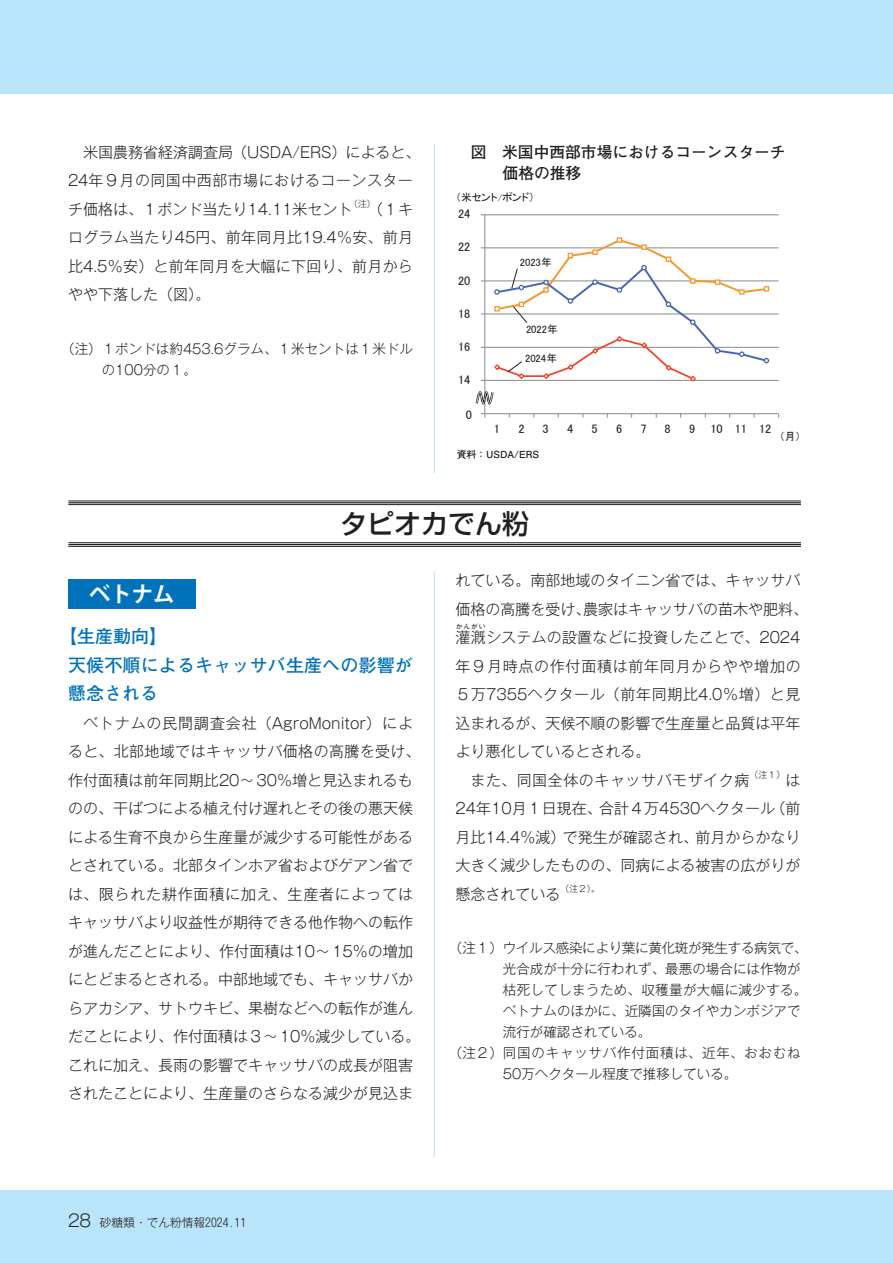
<style>
.page{position:relative;width:893px;height:1263px;background:#fff}
.page>*{position:absolute;margin:0;border:0;box-sizing:border-box;transform-origin:0 0}
.t1{font:500 27px "Shin Go Pr 5";color:#231f20}
.t2{font:700 21.3px "Koz Go Pr 6 N";color:#fff}
.t3{font:700 18px/28.5px "Futo Go B101 Pr 5";letter-spacing:.01em;color:#0072bc}
.t4{font:700 15.75px/21px "Futo Go B101 Pr 5";color:#231f20}
.t5{font:300 15px/28.5px "Gothic MB101 Pr 5";color:#231f20}
.t6{font:300 15px "Gothic MB101 Pr 5";letter-spacing:.04em;color:#231f20}
.t7{font:300 15px "Gothic MB101 Pr 5";letter-spacing:.05em;color:#231f20}
.t8{font:300 15px "Gothic MB101 Pr 5";letter-spacing:.035em;color:#231f20}
.t9{font:300 13.5px/21px "Gothic MB101 Pr 5";letter-spacing:.005em;color:#231f20}
.t10{font:300 13.5px "Gothic MB101 Pr 5";letter-spacing:-.02em;color:#231f20}
.t11{font:300 13.5px "Gothic MB101 Pr 5";letter-spacing:.06em;color:#231f20}
.t12{font:300 13.5px "Gothic MB101 Pr 5";letter-spacing:.03em;color:#231f20}
.t13{font:12.3px "MS P Gothic";letter-spacing:-.005em;color:#231f20}
.t14{font:300 11.7px "Gothic MB101 Pr 5";color:#231f20}
.t15{font:10.65px "MS P Gothic";letter-spacing:-.005em;color:#231f20}
.t16{font:700 9.75px "Futo Go B101 Pr 5";color:#231f20}
.t17{font:300 8.7px "Gothic MB101 Pr 5";color:#231f20}
.t18{font:300 6.75px "Gothic MB101 Pr 5";color:#231f20}
.s1{font-size:9.45px}
.s2{font-size:16.95px}
</style>
<div class="page">
<div style="left:0;top:1191px;width:893px;height:72px;background:#b9e5fa"></div>
<div style="left:0;top:0;width:893px;height:94px;background:#b9e5fa"></div>
<hr style="left:434px;top:145px;width:1px;height:1012px;background:#b9e5fa">
<div style="left:68px;top:579px;width:128px;height:29px;background:#0072bc"></div>
<hr style="left:68px;top:501px;width:733px;height:4px;background:#a5a3a4">
<div style="left:68px;top:542px;width:733px;height:5px;background:#c2c1c1"></div>
<hr style="left:68px;top:501px;width:733px;height:1px;background:#231f20">
<hr style="left:68px;top:502px;width:733px;height:1px;background:#231f20">
<hr style="left:68px;top:504px;width:733px;height:1px;background:#231f20">
<hr style="left:68px;top:542px;width:733px;height:1px;background:#231f20">
<hr style="left:68px;top:544px;width:733px;height:1px;background:#231f20">
<hr style="left:68px;top:546px;width:733px;height:1px;background:#231f20">
<hr style="left:485px;top:380px;width:294px;height:1px;background:#87898c">
<hr style="left:485px;top:347px;width:294px;height:1px;background:#87898c">
<hr style="left:485px;top:314px;width:294px;height:1px;background:#87898c">
<hr style="left:485px;top:281px;width:294px;height:1px;background:#87898c">
<hr style="left:485px;top:248px;width:294px;height:1px;background:#87898c">
<hr style="left:485px;top:214px;width:294px;height:1px;background:#87898c">
<hr style="left:484px;top:215px;width:1px;height:199px;background:#87898c">
<hr style="left:485px;top:413px;width:294px;height:1px;background:#87898c">
<svg style="left:493px;top:237px;width:276px;height:145px"></svg>
<svg style="left:476px;top:391px;width:17px;height:13px"></svg>
<p class="t5" style="left:68px;top:137px;width:354px;text-indent:15px">米国農務省経済調査局（USDA/ERS）によると、<br>24年９月の同国中西部市場におけるコーンスターチ価格は、１ポンド当たり14.11米セント</p>
<p class="t17" style="left:349px;top:197px;width:28px">（注）</p>
<p class="t5" style="left:68px;top:194px;width:347px;text-align:justify;text-indent:300px">（１キログラム当たり45円、前年同月比19.4％安、前月比4.5％安）と前年同月を大幅に下回り、前月からやや下落した（図）。</p>
<p class="t9" style="left:102px;top:337px;width:313px;text-indent:-40px">（注）１ポンドは約453.6グラム、１米セントは１米ドルの100分の１。</p>
<p class="t4" style="left:503px;top:141px;width:285px;text-indent:-32px">図　米国中西部市場におけるコーンスターチ価格の推移</p>
<p class="t15" style="left:456px;top:192px;width:80px">（米セント<span class="s1">/</span>ポンド）</p>
<p class="t13" style="left:458px;top:208px;width:14px">24</p>
<p class="t13" style="left:458px;top:241px;width:14px">22</p>
<p class="t13" style="left:458px;top:274px;width:14px">20</p>
<p class="t13" style="left:458px;top:307px;width:14px">18</p>
<p class="t13" style="left:458px;top:341px;width:14px">16</p>
<p class="t13" style="left:458px;top:374px;width:14px">14</p>
<p class="t15" style="left:520px;top:257px;width:33px">2023年</p>
<p class="t15" style="left:526px;top:324px;width:33px">2022年</p>
<p class="t15" style="left:525px;top:353px;width:33px">2024年</p>
<p class="t13" style="left:458px;top:407px;width:14px">12</p>
<p class="t13" style="left:466px;top:408px;width:8px">0</p>
<p class="t16" style="left:457px;top:447px;width:84px">資料：USDA/ERS</p>
<p class="t13" style="left:494px;top:423px;width:8px">1</p>
<p class="t13" style="left:518px;top:423px;width:8px">2</p>
<p class="t13" style="left:543px;top:423px;width:8px">3</p>
<p class="t13" style="left:567px;top:423px;width:8px">4</p>
<p class="t13" style="left:591px;top:423px;width:8px">5</p>
<p class="t13" style="left:616px;top:423px;width:8px">6</p>
<p class="t13" style="left:640px;top:423px;width:8px">7</p>
<p class="t13" style="left:665px;top:423px;width:8px">8</p>
<p class="t13" style="left:689px;top:423px;width:84px">9 10 11 12</p>
<p class="t15" style="left:779px;top:431px;width:23px">（月）</p>
<h1 class="t1" style="left:340px;top:501px;width:190px">タピオカでん粉</h1>
<h2 class="t2" style="left:89px;top:582px;width:87px">ベトナム</h2>
<p class="t3" style="left:68px;top:621px;width:346px;text-indent:-9px">【生産動向】<br>天候不順によるキャッサバ生産への影響が懸念される</p>
<p class="t5" style="left:68px;top:707px;width:354px;text-align:center">ベトナムの民間調査会社（AgroMonitor）によ<br>ると、北部地域ではキャッサバ価格の高騰を受け、作付面積は前年同期比20～30％増と見込まれるものの、干ばつによる植え付け遅れとその後の悪天候による生育不良から生産量が減少する可能性があるとされている。北部タインホア省およびゲアン省では、限られた耕作面積に加え、生産者によってはキャッサバより収益性が期待できる他作物への転作が進んだことにより、作付面積は10～15％の増加にとどまるとされる。中部地域でも、キャッサバからアカシア、サトウキビ、果樹などへの転作が進んだことにより、作付面積は３～10％減少している。これに加え、長雨の影響でキャッサバの成長が阻害されたことにより、生産量のさらなる減少が見込ま</p>
<p class="t5" style="left:456px;top:565px;width:354px">れている。南部地域のタイニン省では、キャッサバ価格の高騰を受け、農家はキャッサバの苗木や肥料、灌漑システムの設置などに投資したことで、2024</p>
<p class="t18" style="left:456px;top:620px;width:31px">かんがい</p>
<p class="t7" style="left:456px;top:653px;width:347px">年９月時点の作付面積は前年同月からやや増加の</p>
<p class="t6" style="left:456px;top:682px;width:346px">５万7355ヘクタール（前年同期比4.0％増）と見</p>
<p class="t5" style="left:456px;top:707px;width:347px">込まれるが、天候不順の影響で生産量と品質は平年</p>
<p class="t5" style="left:456px;top:736px;width:196px">より悪化しているとされる。</p>
<p class="t8" style="left:471px;top:767px;width:280px">また、同国全体のキャッサバモザイク病</p>
<p class="t17" style="left:749px;top:768px;width:37px">（注１）</p>
<p class="t5" style="left:456px;top:764px;width:346px;text-align:justify;text-indent:330px">は24年10月１日現在、合計４万4530ヘクタール（前月比14.4％減）で発生が確認され、前月からかなり大きく減少したものの、同病による被害の広がりが懸念されている</p>
<p class="t17" style="left:561px;top:882px;width:41px">（注２）。</p>
<p class="t10" style="left:449px;top:937px;width:360px">（注１）ウイルス感染により葉に黄化斑が発生する病気で、</p>
<p class="t9" style="left:503px;top:957px;width:299px">光合成が十分に行われず、最悪の場合には作物が</p>
<p class="t12" style="left:503px;top:979px;width:306px">枯死してしまうため、収穫量が大幅に減少する。</p>
<p class="t9" style="left:503px;top:999px;width:299px">ベトナムのほかに、近隣国のタイやカンボジアで</p>
<p class="t9" style="left:503px;top:1020px;width:150px">流行が確認されている。</p>
<p class="t11" style="left:449px;top:1042px;width:353px">（注２）同国のキャッサバ作付面積は、近年、おおむね</p>
<p class="t9" style="left:503px;top:1062px;width:236px">50万ヘクタール程度で推移している。</p>
<p class="t14" style="left:68px;top:1212px;width:180px"><span class="s2">28</span> 砂糖類・でん粉情報2024.11</p>
</div>
